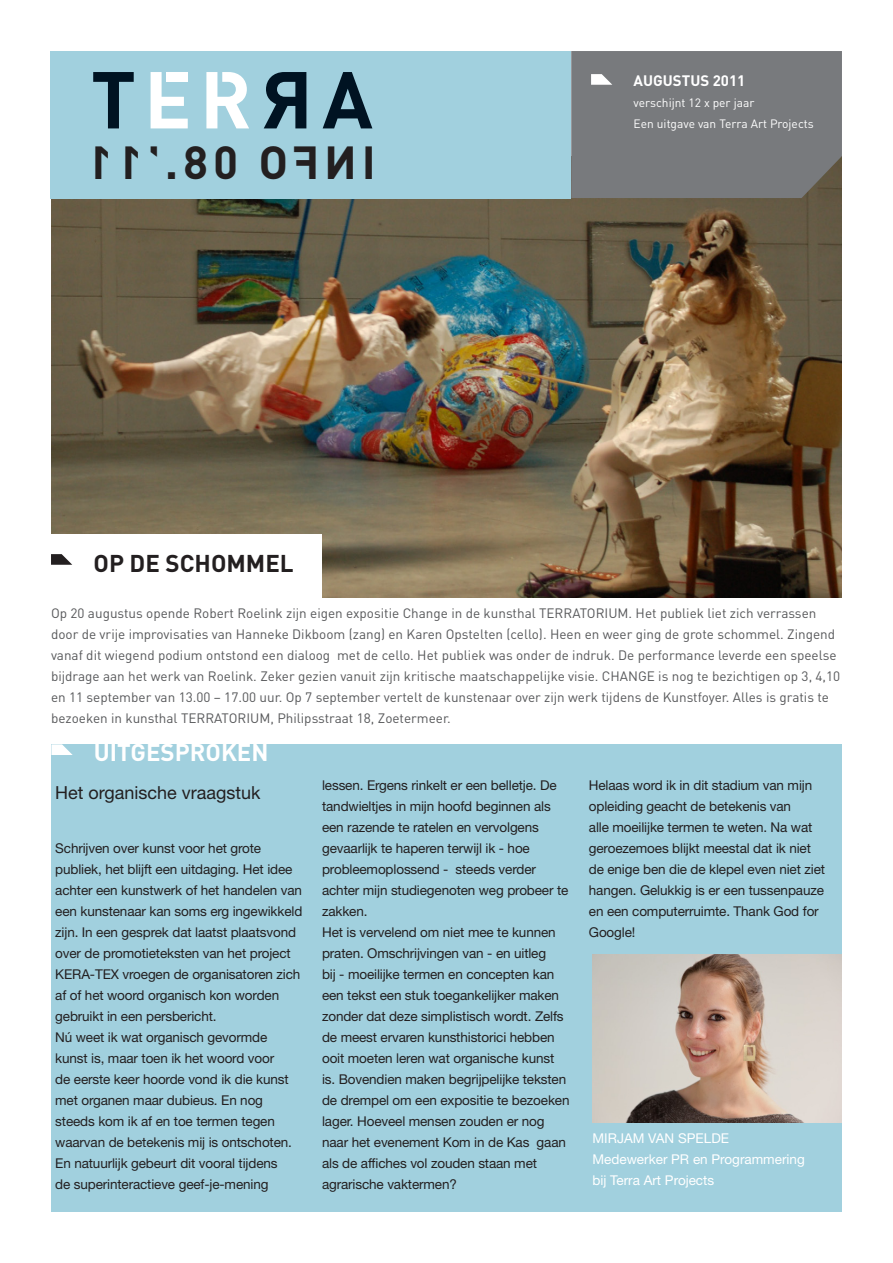
<style>
.page{position:relative;width:893px;height:1263px;background:#fff}
.page>*{position:absolute;margin:0;border:0;box-sizing:border-box;transform-origin:0 0}
.t1{font:700 24px "DIN";color:#231f20}
.t2{font:700 24px "DIN";color:#fff}
.t3{font:18px "Helvetica Neue LT Std";color:#231f20}
.t4{font:700 15px "DIN";color:#fff}
.t5{font:13.5px/21px "Helvetica Neue LT Std";letter-spacing:-.01em;color:#231f20}
.Standaard{font:13.5px/21px "DIN";color:#57585a}
.Geen_afstand{font:13.5px "Helvetica Neue LT Std";color:#fff}
.t6{font:12px "DIN";color:#fff}
</style>
<div class="page">
<img style="left:51px;top:198px;width:791px;height:399px">
<div style="left:51px;top:51px;width:520px;height:147px;background:#a1d0de"></div>
<svg style="left:264px;top:72px;width:42px;height:56px"></svg>
<svg style="left:323px;top:72px;width:49px;height:56px"></svg>
<svg style="left:93px;top:72px;width:41px;height:56px"></svg>
<svg style="left:151px;top:72px;width:37px;height:56px"></svg>
<svg style="left:206px;top:72px;width:43px;height:56px"></svg>
<div style="left:571px;top:51px;width:271px;height:147px;background:#787a7d"></div>
<div style="left:47px;top:534px;width:275px;height:68px;background:#fff"></div>
<div style="left:51px;top:744px;width:791px;height:468px;background:#a1d0de"></div>
<svg style="left:51px;top:554px;width:21px;height:11px"></svg>
<img style="left:592px;top:954px;width:250px;height:168px">
<svg style="left:51px;top:744px;width:22px;height:11px"></svg>
<p class="t1" style="left:94px;top:548px;width:202px">OP DE SCHOMMEL</p>
<p class="t4" style="left:634px;top:70px;width:113px">AUGUSTUS 2011</p>
<p class="t6" style="left:634px;top:95px;width:122px">verschijnt 12 x per jaar</p>
<p class="t6" style="left:634px;top:116px;width:182px">Een uitgave van Terra Art Projects</p>
<p class="Standaard" style="left:51px;top:602px;width:791px">Op 20 augustus opende Robert Roelink zijn eigen expositie Change in de kunsthal TERRATORIUM. Het publiek liet zich verrassen door de vrije improvisaties van Hanneke Dikboom (zang) en Karen Opstelten (cello). Heen en weer ging de grote schommel. Zingend vanaf dit wiegend podium ontstond een dialoog met de cello. Het publiek was onder de indruk. De performance leverde een speelse bijdrage aan het werk van Roelink. Zeker gezien vanuit zijn kritische maatschappelijke visie. CHANGE is nog te bezichtigen op 3, 4,10 en 11 september van 13.00 – 17.00 uur. Op 7 september vertelt de kunstenaar over zijn werk tijdens de Kunstfoyer. Alles is gratis te bezoeken in kunsthal TERRATORIUM, Philipsstraat 18, Zoetermeer.</p>
<p class="t2" style="left:94px;top:737px;width:176px">UITGESPROKEN</p>
<p class="t3" style="left:55px;top:782px;width:207px">Het organische vraagstuk</p>
<p class="t5" style="left:55px;top:837px;width:249px">Schrijven over kunst voor het grote publiek, het blijft een uitdaging. Het idee achter een kunstwerk of het handelen van een kunstenaar kan soms erg ingewikkeld zijn. In een gesprek dat laatst plaatsvond over de promotieteksten van het project KERA-TEX vroegen de organisatoren zich af of het woord organisch kon worden gebruikt in een persbericht.<br>Nú weet ik wat organisch gevormde kunst is, maar toen ik het woord voor<br>de eerste keer hoorde vond ik die kunst met organen maar dubieus. En nog steeds kom ik af en toe termen tegen waarvan de betekenis mij is ontschoten.<br>En natuurlijk gebeurt dit vooral tijdens<br>de superinteractieve geef-je-mening</p>
<p class="t5" style="left:322px;top:774px;width:249px">lessen. Ergens rinkelt er een belletje. De tandwieltjes in mijn hoofd beginnen als een razende te ratelen en vervolgens gevaarlijk te haperen terwijl ik - hoe probleemoplossend - steeds verder achter mijn studiegenoten weg probeer te zakken.<br>Het is vervelend om niet mee te kunnen praten. Omschrijvingen van - en uitleg<br>bij - moeilijke termen en concepten kan een tekst een stuk toegankelijker maken zonder dat deze simplistisch wordt. Zelfs de meest ervaren kunsthistorici hebben ooit moeten leren wat organische kunst is. Bovendien maken begrijpelijke teksten de drempel om een expositie te bezoeken lager. Hoeveel mensen zouden er nog naar het evenement Kom in de Kas gaan als de affiches vol zouden staan met agrarische vaktermen?</p>
<p class="t5" style="left:589px;top:774px;width:238px">Helaas word ik in dit stadium van mijn opleiding geacht de betekenis van<br>alle moeilijke termen te weten. Na wat geroezemoes blijkt meestal dat ik niet de enige ben die de klepel even niet ziet hangen. Gelukkig is er een tussenpauze en een computerruimte. Thank God for Google!</p>
<p class="Geen_afstand" style="left:592px;top:1130px;width:138px">MIRJAM VAN SPELDE</p>
<p class="Geen_afstand" style="left:592px;top:1151px;width:214px">Medewerker PR en Programmering</p>
<p class="Geen_afstand" style="left:592px;top:1172px;width:123px">bij Terra Art Projects</p>
</div>
